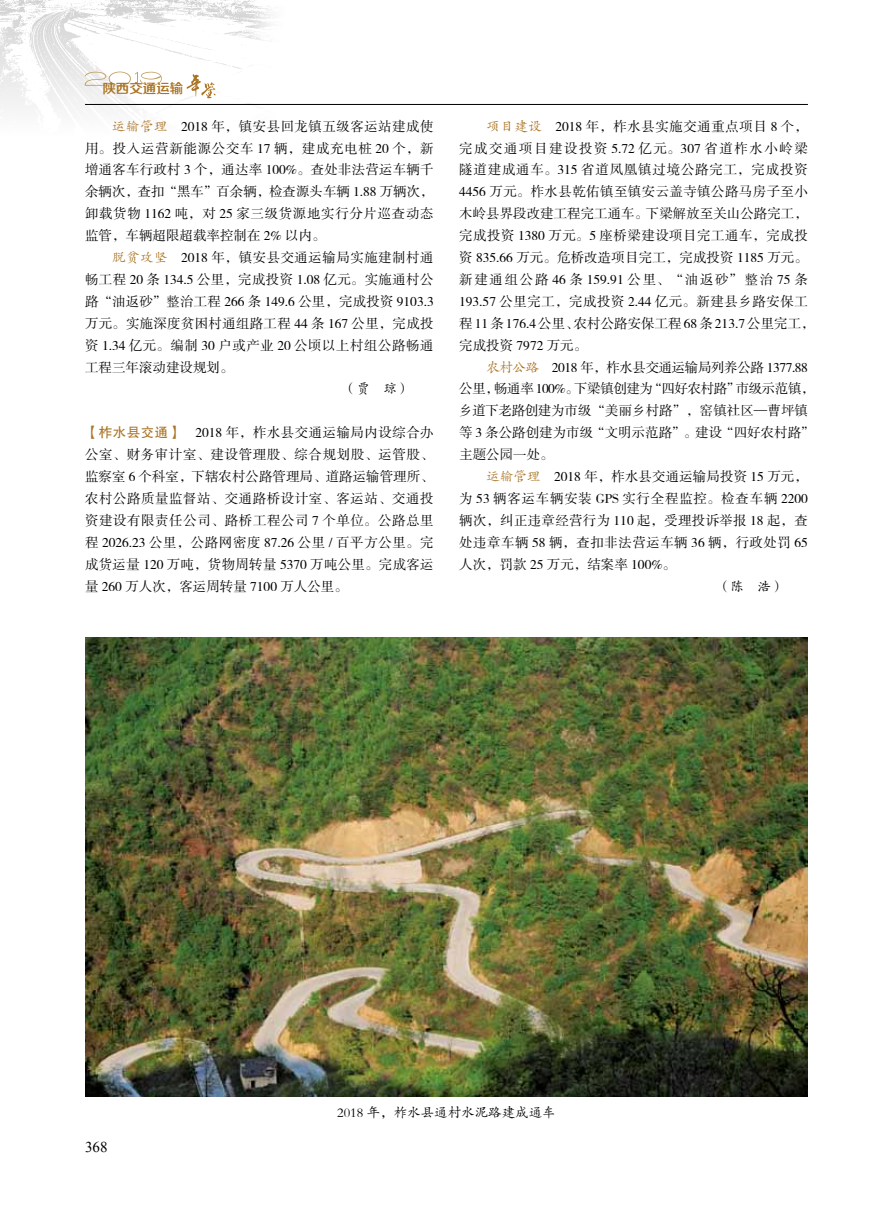
<style>
.page{position:relative;width:893px;height:1212px;background:#fff}
.page>*{position:absolute;margin:0;border:0;box-sizing:border-box;transform-origin:0 0}
.t1{font:15px "Times New Roman";color:#000}
.t2{font:13.5px/21.9px "FZSSK GBK1 0";color:#000;text-align:justify}
.t3{font:13.5px/21.9px "FZSSK GBK1 0";letter-spacing:.03em;color:#000}
.t4{font:13.5px/21.9px "FZSSK GBK1 0";letter-spacing:-.03em;color:#000}
.t5{font:13.5px "FZKTK GBK1 0";color:#000}
.t6{font:13.5px "FZZZHONGJW GB1 0";color:#aa7322}
.s1{font-family:"FZKTK GBK1 0";color:#aa7322}
.s2{font-family:"FZHTK GBK1 0";color:#aa7322}
</style>
<div class="page">
<img style="left:0;top:0;width:272px;height:108px">
<hr style="left:85px;top:104px;width:723px;height:1px;background:#000">
<svg style="left:187px;top:74px;width:29px;height:24px"></svg>
<svg style="left:85px;top:72px;width:77px;height:14px"></svg>
<img style="left:85px;top:638px;width:723px;height:458px">
<p class="t6" style="left:102px;top:81px;width:82px">陕西交通运输</p>
<p class="t2" style="left:85px;top:116px;width:350px;text-indent:27px"><span class="s1">运输管理　</span>2018 年，镇安县回龙镇五级客运站建成使用。投入运营新能源公交车 17 辆，建成充电桩 20 个，新增通客车行政村 3 个，通达率 100%。查处非法营运车辆千余辆次，查扣“黑车”百余辆，检查源头车辆 1.88 万辆次，卸载货物 1162 吨，对 25 家三级货源地实行分片巡查动态监管，车辆超限超载率控制在 2% 以内。</p>
<p class="t2" style="left:85px;top:247px;width:350px;text-indent:27px"><span class="s1">脱贫攻坚　</span>2018 年，镇安县交通运输局实施建制村通畅工程 20 条 134.5 公里，完成投资 1.08 亿元。实施通村公路“油返砂”整治工程 266 条 149.6 公里，完成投资 9103.3万元。实施深度贫困村通组路工程 44 条 167 公里，完成投资 1.34 亿元。编制 30 户或产业 20 公顷以上村组公路畅通工程三年滚动建设规划。</p>
<p class="t5" style="left:343px;top:382px;width:69px">（贾　琼）</p>
<p class="t2" style="left:85px;top:422px;width:350px"><span class="s2">【柞水县交通】　</span>2018 年，柞水县交通运输局内设综合办公室、财务审计室、建设管理股、综合规划股、运管股、监察室 6 个科室，下辖农村公路管理局、道路运输管理所、农村公路质量监督站、交通路桥设计室、客运站、交通投资建设有限责任公司、路桥工程公司 7 个单位。公路总里程 2026.23 公里，公路网密度 87.26 公里 / 百平方公里。完成货运量 120 万吨，货物周转量 5370 万吨公里。完成客运量 260 万人次，客运周转量 7100 万人公里。</p>
<p class="t3" style="left:459px;top:116px;width:357px;text-indent:27px"><span class="s1">项目建设　</span>2018 年，柞水县实施交通重点项目 8 个，完成交通项目建设投资 5.72 亿元。307 省道柞水小岭梁隧道建成通车。315 省道凤凰镇过境公路完工，完成投资<br>4456 万元。柞水县乾佑镇至镇安云盖寺镇公路马房子至小木岭县界段改建工程完工通车。下梁解放至关山公路完工，完成投资 1380 万元。5 座桥梁建设项目完工通车，完成投资 835.66 万元。危桥改造项目完工，完成投资 1185 万元。新建通组公路 46 条 159.91 公里、“油返砂”整治 75 条<br>193.57 公里完工，完成投资 2.44 亿元。新建县乡路安保工程 11 条 176.4 公里、农村公路安保工程 68 条 213.7 公里完工，完成投资 7972 万元。</p>
<p class="t4" style="left:459px;top:357px;width:357px;text-indent:27px"><span class="s1">农村公路　</span>2018 年，柞水县交通运输局列养公路 1377.88公里，畅通率 100%。下梁镇创建为“四好农村路”市级示范镇，乡道下老路创建为市级“美丽乡村路”，窑镇社区—曹坪镇等 3 条公路创建为市级“文明示范路”。建设“四好农村路”主题公园一处。</p>
<p class="t2" style="left:459px;top:466px;width:350px;text-indent:27px"><span class="s1">运输管理　</span>2018 年，柞水县交通运输局投资 15 万元，为 53 辆客运车辆安装 GPS 实行全程监控。检查车辆 2200辆次，纠正违章经营行为 110 起，受理投诉举报 18 起，查处违章车辆 58 辆，查扣非法营运车辆 36 辆，行政处罚 65人次，罚款 25 万元，结案率 100%。</p>
<p class="t5" style="left:717px;top:579px;width:69px">（陈　浩）</p>
<p class="t1" style="left:85px;top:1137px;width:24px">368</p>
<p class="t5" style="left:337px;top:1105px;width:220px">2018 年，柞水县通村水泥路建成通车</p>
</div>
